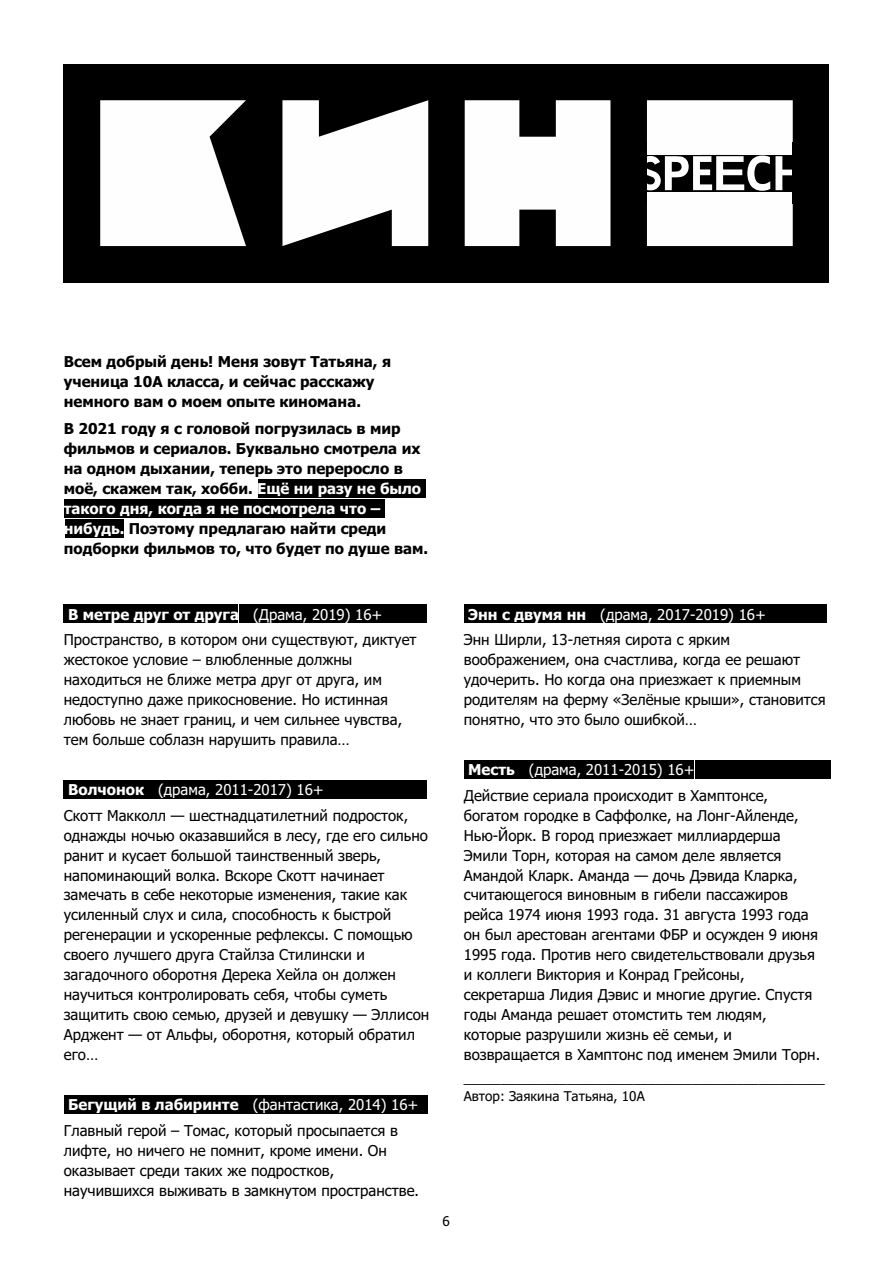
<style>
.page{position:relative;width:893px;height:1263px;background:#fff}
.page>*{position:absolute;margin:0;border:0;box-sizing:border-box;transform-origin:0 0}
.t1{font:15px/20px "Tahoma";color:#000}
.t2{font:700 15px/20px "Tahoma";color:#000}
.t3{font:13.5px/17.9px "Tahoma";color:#000}
.s1{color:#fefefe}
.s2{font-weight:700;color:#fefefe}
</style>
<div class="page">
<div style="left:258px;top:479px;width:168px;height:18px;background:#000"></div>
<div style="left:64px;top:499px;width:321px;height:18px;background:#000"></div>
<div style="left:65px;top:519px;width:58px;height:18px;background:#000"></div>
<div style="left:64px;top:605px;width:174px;height:18px;background:#000"></div>
<div style="left:239px;top:605px;width:148px;height:18px;background:#000"></div>
<div style="left:387px;top:605px;width:40px;height:18px;background:#000"></div>
<div style="left:64px;top:780px;width:80px;height:18px;background:#000"></div>
<div style="left:144px;top:780px;width:283px;height:18px;background:#000"></div>
<div style="left:64px;top:1095px;width:174px;height:18px;background:#000"></div>
<div style="left:239px;top:1095px;width:189px;height:18px;background:#000"></div>
<div style="left:464px;top:605px;width:121px;height:18px;background:#000"></div>
<div style="left:586px;top:605px;width:241px;height:18px;background:#000"></div>
<div style="left:464px;top:760px;width:51px;height:18px;background:#000"></div>
<div style="left:515px;top:760px;width:178px;height:18px;background:#000"></div>
<div style="left:694px;top:760px;width:136px;height:18px;background:#000"></div>
<div style="left:64px;top:64px;width:765px;height:218px;background:#000"></div>
<svg style="left:100px;top:100px;width:693px;height:146px;fill:#fefefe"></svg>
<svg style="left:647px;top:155px;width:146px;height:36px"></svg>
<div style="left:626px;top:142px;width:21px;height:62px;background:#000"></div>
<p class="t2" style="left:64px;top:353px;width:329px">Всем добрый день! Меня зовут Татьяна, я ученица 10А класса, и сейчас расскажу немного вам о моем опыте киномана.</p>
<p class="t2" style="left:64px;top:420px;width:366px">В 2021 году я с головой погрузилась в мир фильмов и сериалов. Буквально смотрела их на одном дыхании, теперь это переросло в моё, скажем так, хобби. <span class="s1">Ещё ни разу не было такого дня, когда я не посмотрела что – нибудь.</span> Поэтому предлагаю найти среди подборки фильмов то, что будет по душе вам.</p>
<p class="t1" style="left:64px;top:603px;width:354px;line-height:25.3px"><span class="s2">В метре друг от друга</span> <span class="s1">(Драма, 2019) 16+<br></span>Пространство, в котором они существуют, диктует</p>
<p class="t1" style="left:64px;top:651px;width:340px">жестокое условие – влюбленные должны находиться не ближе метра друг от друга, им недоступно даже прикосновение. Но истинная любовь не знает границ, и чем сильнее чувства, тем больше соблазн нарушить правила…</p>
<p class="t1" style="left:64px;top:778px;width:346px;line-height:25.3px"><span class="s2">Волчонок</span> <span class="s1">(драма, 2011-2017) 16+<br></span>Скотт Макколл — шестнадцатилетний подросток,</p>
<p class="t1" style="left:64px;top:826px;width:367px">однажды ночью оказавшийся в лесу, где его сильно ранит и кусает большой таинственный зверь, напоминающий волка. Вскоре Скотт начинает замечать в себе некоторые изменения, такие как усиленный слух и сила, способность к быстрой регенерации и ускоренные рефлексы. С помощью своего лучшего друга Стайлза Стилински и загадочного оборотня Дерека Хейла он должен научиться контролировать себя, чтобы суметь защитить свою семью, друзей и девушку — Эллисон Арджент — от Альфы, оборотня, который обратил его…</p>
<p class="t1" style="left:64px;top:1093px;width:356px;line-height:25.3px"><span class="s2">Бегущий в лабиринте</span> <span class="s1">(фантастика, 2014) 16+<br></span>Главный герой – Томас, который просыпается в</p>
<p class="t1" style="left:64px;top:1141px;width:357px">лифте, но ничего не помнит, кроме имени. Он оказывает среди таких же подростков, научившихся выживать в замкнутом пространстве.</p>
<p class="t1" style="left:464px;top:603px;width:304px;line-height:25.3px"><span class="s2">Энн с двумя нн</span> <span class="s1">(драма, 2017-2019) 16+<br></span>Энн Ширли, 13-летняя сирота с ярким</p>
<p class="t1" style="left:464px;top:651px;width:363px">воображением, она счастлива, когда ее решают удочерить. Но когда она приезжает к приемным родителям на ферму «Зелёные крыши», становится понятно, что это было ошибкой…</p>
<p class="t1" style="left:464px;top:759px;width:306px;line-height:25.3px"><span class="s2">Месть</span> <span class="s1">(драма, 2011-2015) 16+<br></span>Действие сериала происходит в Хамптонсе,</p>
<p class="t1" style="left:464px;top:806px;width:358px">богатом городке в Саффолке, на Лонг-Айленде, Нью-Йорк. В город приезжает миллиардерша Эмили Торн, которая на самом деле является Амандой Кларк. Аманда — дочь Дэвида Кларка, считающегося виновным в гибели пассажиров рейса 1974 июня 1993 года. 31 августа 1993 года он был арестован агентами ФБР и осужден 9 июня 1995 года. Против него свидетельствовали друзья и коллеги Виктория и Конрад Грейсоны, секретарша Лидия Дэвис и многие другие. Спустя годы Аманда решает отомстить тем людям, которые разрушили жизнь её семьи, и возвращается в Хамптонс под именем Эмили Торн.</p>
<p class="t3" style="left:464px;top:1070px;width:363px">_________________________________________________<br>Автор: Заякина Татьяна, 10А</p>
<p class="t3" style="left:442px;top:1213px;width:9px">6</p>
</div>
